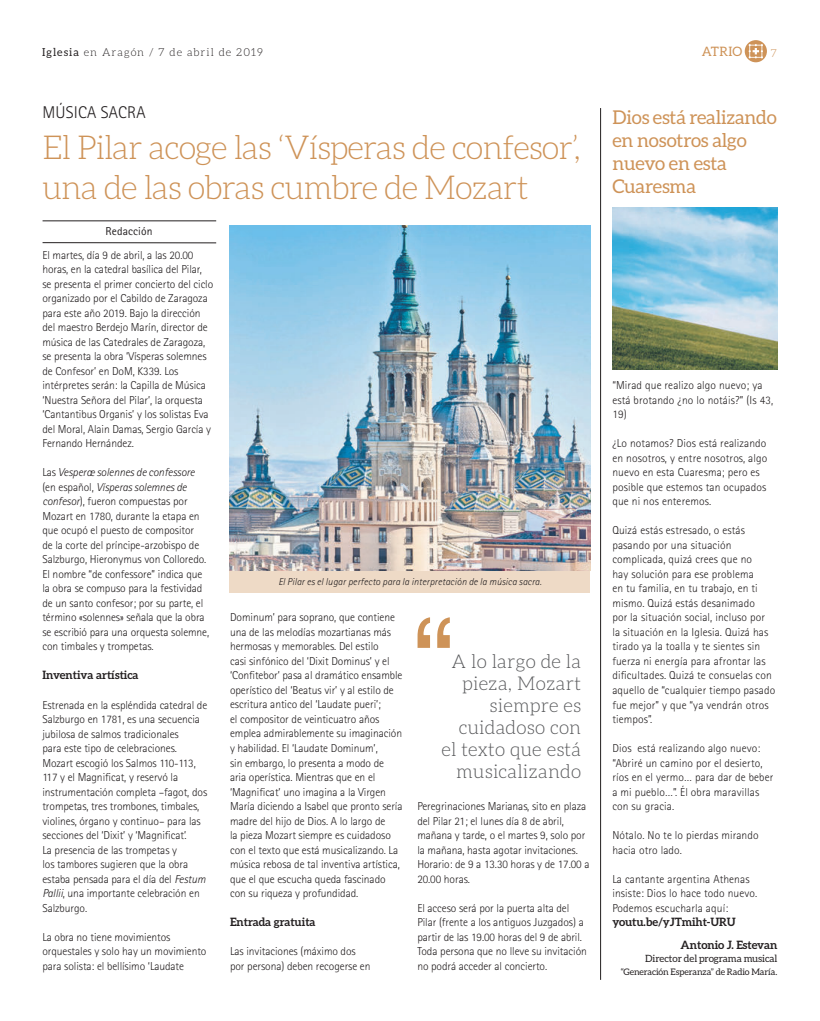
<style>
.page{position:relative;width:820px;height:1021px;background:#fff}
.page>*{position:absolute;margin:0;border:0;box-sizing:border-box;transform-origin:0 0}
.t1{font:120px "Helvetica";color:#ce9358}
.t2{font:300 33px/39.6px "Aleo";letter-spacing:-.03em;color:#ce9358}
.t3{font:300 19px/22px "Aleo";letter-spacing:.01em;color:#57585a;text-align:right}
.t4{font:19px/22.8px "Aleo";letter-spacing:-.01em;color:#ce9358}
.t5{font:300 17px "Rotis Sans Serif";letter-spacing:.01em;color:#231f20}
.t6{font:13px "Aleo";letter-spacing:.01em;color:#ce9358}
.t7{font:300 11.5px/14.5px "Rotis Sans Serif";letter-spacing:-.005em;color:#231f20}
.t8{font:700 11.5px/23px "Aleo";letter-spacing:-.005em;color:#231f20}
.t9{font:11.5px "Rotis Sans Serif";letter-spacing:.01em;color:#231f20}
.t10{font:300 11px "Aleo";letter-spacing:.1em;color:#231f20}
.t11{font:300 11px "Aleo";color:#ce9358}
.t12{font:italic 300 10px "Rotis Sans Serif";letter-spacing:.01em;color:#231f20}
.t13{font:10px "Aleo";letter-spacing:-.01em;color:#231f20}
.t14{font:9px "Aleo";letter-spacing:-.01em;color:#231f20}
.s1{font-weight:400}
.s2{font-style:italic}
</style>
<div class="page">
<svg style="left:744px;top:40px;width:22px;height:22px"></svg>
<hr style="left:600px;top:108px;width:1px;height:871px;background:#231f20">
<img style="left:612px;top:207px;width:165px;height:162px">
<div style="left:230px;top:570px;width:360px;height:23px;background:#eedac6"></div>
<img style="left:230px;top:225px;width:360px;height:346px">
<hr style="left:43px;top:220px;width:173px;height:1px;background:#231f20">
<hr style="left:43px;top:242px;width:173px;height:1px;background:#231f20">
<p class="t10" style="left:42px;top:46px;width:222px"><span class="s1">Iglesia</span> en Aragón / 7 de abril de 2019</p>
<p class="t6" style="left:701px;top:44px;width:42px">ATRIO</p>
<p class="t11" style="left:770px;top:47px;width:8px">7</p>
<h3 class="t5" style="left:42px;top:103px;width:104px">MÚSICA SACRA</h3>
<h2 class="t2" style="left:42px;top:128px;width:540px">El Pilar acoge las ‘Vísperas de confesor’, una de las obras cumbre de Mozart</h2>
<p class="t9" style="left:106px;top:224px;width:48px">Redacción</p>
<p class="t7" style="left:42px;top:247px;width:172px">El martes, día 9 de abril, a las 20.00 horas, en la catedral basílica del Pilar, se presenta el primer concierto del ciclo organizado por el Cabildo de Zaragoza para este año 2019. Bajo la dirección del maestro Berdejo Marín, director de música de las Catedrales de Zaragoza, se presenta la obra ‘Vísperas solemnes de Confesor’ en DoM, K339. Los intérpretes serán: la Capilla de Música ‘Nuestra Señora del Pilar’, la orquesta ‘Cantantibus Organis’ y los solistas Eva del Moral, Alain Damas, Sergio García y Fernando Hernández.</p>
<p class="t7" style="left:42px;top:465px;width:168px">Las <span class="s2">Vesperæ solennes de confessore </span>(en español, <span class="s2">Vísperas solemnes de confesor</span>), fueron compuestas por Mozart en 1780, durante la etapa en que ocupó el puesto de compositor<br>de la corte del príncipe-arzobispo de Salzburgo, Hieronymus von Colloredo.<br>El nombre “de confessore” indica que la obra se compuso para la festividad de un santo confesor; por su parte, el término «solennes» señala que la obra se escribió para una orquesta solemne, con timbales y trompetas.</p>
<p class="t8" style="left:42px;top:663px;width:98px">Inventiva artística</p>
<p class="t7" style="left:42px;top:697px;width:166px">Estrenada en la espléndida catedral de Salzburgo en 1781, es una secuencia jubilosa de salmos tradicionales<br>para este tipo de celebraciones.<br>Mozart escogió los Salmos 110-113, 117 y el Magnificat, y reservó la instrumentación completa –fagot, dos trompetas, tres trombones, timbales, violines, órgano y continuo– para las secciones del ‘Dixit’ y ‘Magnificat’.<br>La presencia de las trompetas y<br>los tambores sugieren que la obra estaba pensada para el día del <span class="s2">Festum Pallii</span>, una importante celebración en Salzburgo.</p>
<p class="t7" style="left:42px;top:929px;width:165px">La obra no tiene movimientos orquestales y solo hay un movimiento para solista: el bellísimo ‘Laudate</p>
<p class="t12" style="left:278px;top:576px;width:265px">El Pilar es el lugar perfecto para la interpretación de la música sacra.</p>
<p class="t7" style="left:230px;top:610px;width:174px">Dominum’ para soprano, que contiene una de las melodías mozartianas más hermosas y memorables. Del estilo<br>casi sinfónico del ‘Dixit Dominus’ y el ‘Confitebor’ pasa al dramático ensamble operístico del ‘Beatus vir’ y al estilo de escritura antico del ‘Laudate pueri’;<br>el compositor de veinticuatro años emplea admirablemente su imaginación y habilidad. El ‘Laudate Dominum’,<br>sin embargo, lo presenta a modo de aria operística. Mientras que en el ‘Magnificat’ uno imagina a la Virgen María diciendo a Isabel que pronto sería madre del hijo de Dios. A lo largo de<br>la pieza Mozart siempre es cuidadoso con el texto que está musicalizando. La música rebosa de tal inventiva artística, que el que escucha queda fascinado con su riqueza y profundidad.</p>
<p class="t8" style="left:230px;top:910px;width:87px">Entrada gratuita</p>
<p class="t7" style="left:230px;top:944px;width:142px">Las invitaciones (máximo dos por persona) deben recogerse en</p>
<h1 class="t1" style="left:413px;top:569px;width:41px">“</h1>
<h3 class="t3" style="left:441px;top:650px;width:141px">A lo largo de la pieza, Mozart siempre es cuidadoso con el texto que está musicalizando</h3>
<p class="t7" style="left:417px;top:799px;width:174px">Peregrinaciones Marianas, sito en plaza del Pilar 21; el lunes día 8 de abril, mañana y tarde, o el martes 9, solo por la mañana, hasta agotar invitaciones.<br>Horario: de 9 a 13.30 horas y de 17.00 a 20.00 horas.</p>
<p class="t7" style="left:417px;top:900px;width:171px">El acceso será por la puerta alta del Pilar (frente a los antiguos Juzgados) a partir de las 19.00 horas del 9 de abril.<br>Toda persona que no lleve su invitación no podrá acceder al concierto.</p>
<h3 class="t4" style="left:612px;top:106px;width:166px">Dios está realizando en nosotros algo nuevo en esta<br>Cuaresma</h3>
<p class="t7" style="left:612px;top:378px;width:162px">“Mirad que realizo algo nuevo; ya está brotando ¿no lo notáis?” (Is 43,<br>19)</p>
<p class="t7" style="left:612px;top:436px;width:156px">¿Lo notamos? Dios está realizando en nosotros, y entre nosotros, algo nuevo en esta Cuaresma; pero es posible que estemos tan ocupados que ni nos enteremos.</p>
<p class="t7" style="left:612px;top:523px;width:164px">Quizá estás estresado, o estás pasando por una situación complicada, quizá crees que no<br>hay solución para ese problema<br>en tu familia, en tu trabajo, en ti mismo. Quizá estás desanimado<br>por la situación social, incluso por la situación en la Iglesia. Quizá has tirado ya la toalla y te sientes sin fuerza ni energía para afrontar las dificultades. Quizá te consuelas con aquello de “cualquier tiempo pasado fue mejor” y que “ya vendrán otros tiempos”.</p>
<p class="t7" style="left:612px;top:741px;width:162px">Dios está realizando algo nuevo: “Abriré un camino por el desierto, ríos en el yermo… para dar de beber a mi pueblo…”. Él obra maravillas con su gracia.</p>
<p class="t7" style="left:612px;top:828px;width:148px">Nótalo. No te lo pierdas mirando hacia otro lado.</p>
<p class="t7" style="left:612px;top:871px;width:146px">La cantante argentina Athenas insiste: Dios lo hace todo nuevo.<br>Podemos escucharla aquí:</p>
<p class="t8" style="left:680px;top:910px;width:98px;text-indent:-68px">youtu.be/yJTmiht-URU<br>Antonio J. Estevan</p>
<p class="t13" style="left:645px;top:952px;width:134px">Director del programa musical</p>
<p class="t14" style="left:620px;top:966px;width:158px">“Generación Esperanza” de Radio María.</p>
</div>
